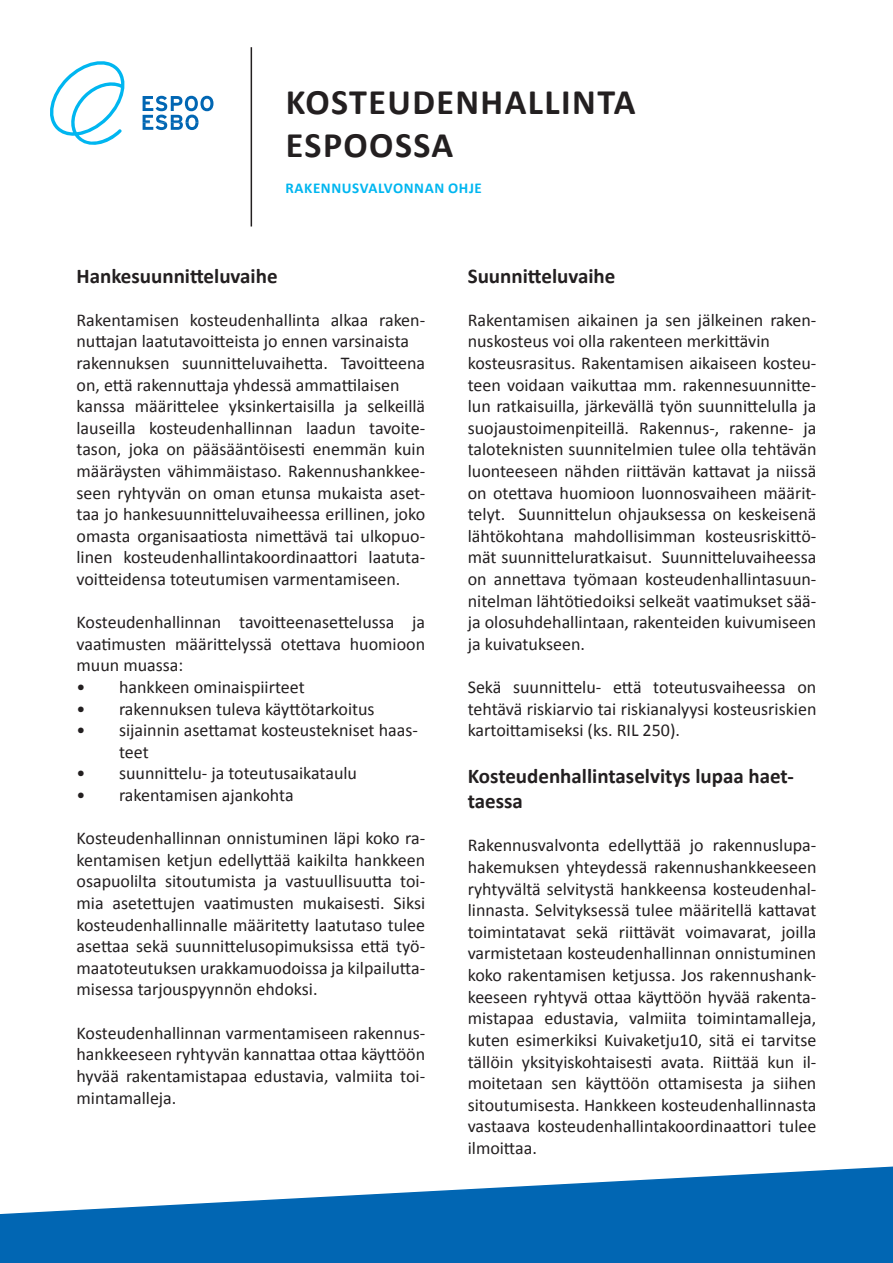
<style>
.page{position:relative;width:893px;height:1263px;background:#fff}
.page>*{position:absolute;margin:0;border:0;box-sizing:border-box;transform-origin:0 0}
.Otsikko_1{font:700 36px/43.2px "Calibri";letter-spacing:.04em;color:#231f20}
.Otsikko_2{font:700 21px/25.2px "Calibri";color:#231f20}
.Leipis{font:18px/21.6px "Calibri";color:#231f20;text-align:justify}
.Otikko_1_1__Rakennus{font:700 15px "Calibri";letter-spacing:.04em;color:#00b6f0}
</style>
<div class="page">
<svg style="left:0;top:1166px;width:893px;height:97px"></svg>
<svg style="left:143px;top:96px;width:70px;height:34px"></svg>
<svg style="left:50px;top:61px;width:75px;height:84px"></svg>
<hr style="left:251px;top:47px;width:1px;height:179px;background:#231f20">
<p class="Otsikko_1" style="left:286px;top:81px;width:351px">KOSTEUDENHALLINTA<br>ESPOOSSA</p>
<p class="Otikko_1_1__Rakennus" style="left:286px;top:179px;width:198px">RAKENNUSVALVONNAN OHJE</p>
<p class="Otsikko_2" style="left:77px;top:263px;width:203px">Hankesuunnitteluvaihe</p>
<p class="Leipis" style="left:77px;top:309px;width:350px">Rakentamisen kosteudenhallinta alkaa raken&shy;nuttajan laatutavoitteista jo ennen varsinaista</p>
<p class="Leipis" style="left:77px;top:352px;width:350px">rakennuksen suunnitteluvaihetta. Tavoitteena on, että rakennuttaja yhdessä ammattilaisen</p>
<p class="Leipis" style="left:77px;top:395px;width:350px">kanssa määrittelee yksinkertaisilla ja selkeillä lauseilla kosteudenhallinnan laadun tavoite&shy;tason, joka on pääsääntöisesti enemmän kuin määräysten vähimmäistaso. Rakennushankkee&shy;seen ryhtyvän on oman etunsa mukaista aset&shy;taa jo hankesuunnitteluvaiheessa erillinen, joko omasta organisaatiosta nimettävä tai ulkopuo&shy;linen kosteudenhallintakoordinaattori laatuta&shy;voitteidensa toteutumisen varmentamiseen.</p>
<p class="Leipis" style="left:77px;top:611px;width:350px">Kosteudenhallinnan tavoitteenasettelussa ja vaatimusten määrittelyssä otettava huomioon muun muassa:</p>
<p class="Leipis" style="left:77px;top:676px;width:230px">• hankkeen ominaispiirteet</p>
<p class="Leipis" style="left:77px;top:698px;width:300px">• rakennuksen tuleva käyttötarkoitus</p>
<p class="Leipis" style="left:119px;top:719px;width:300px;text-indent:-43px">• sijainnin asettamat kosteustekniset haas&shy;teet</p>
<p class="Leipis" style="left:77px;top:763px;width:282px">• suunnittelu- ja toteutusaikataulu</p>
<p class="Leipis" style="left:77px;top:784px;width:219px">• rakentamisen ajankohta</p>
<p class="Leipis" style="left:77px;top:827px;width:350px">Kosteudenhallinnan onnistuminen läpi koko ra&shy;kentamisen ketjun edellyttää kaikilta hankkeen osapuolilta sitoutumista ja vastuullisuutta toi&shy;mia asetettujen vaatimusten mukaisesti. Siksi kosteudenhallinnalle määritetty laatutaso tulee asettaa sekä suunnittelusopimuksissa että työ&shy;maatoteutuksen urakkamuodoissa ja kilpailutta&shy;misessa tarjouspyynnön ehdoksi.</p>
<p class="Leipis" style="left:77px;top:1022px;width:350px">Kosteudenhallinnan varmentamiseen rakennus&shy;hankkeeseen ryhtyvän kannattaa ottaa käyttöön hyvää rakentamistapaa edustavia, valmiita toi&shy;mintamalleja.</p>
<p class="Otsikko_2" style="left:468px;top:263px;width:149px">Suunnitteluvaihe</p>
<p class="Leipis" style="left:468px;top:309px;width:350px">Rakentamisen aikainen ja sen jälkeinen raken&shy;nuskosteus voi olla rakenteen merkittävin</p>
<p class="Leipis" style="left:468px;top:352px;width:350px">kosteusrasitus. Rakentamisen aikaiseen kosteu&shy;teen voidaan vaikuttaa mm. rakennesuunnitte&shy;lun ratkaisuilla, järkevällä työn suunnittelulla ja suojaustoimenpiteillä. Rakennus-, rakenne- ja taloteknisten suunnitelmien tulee olla tehtävän luonteeseen nähden riittävän kattavat ja niissä on otettava huomioon luonnosvaiheen määrit&shy;telyt. Suunnittelun ohjauksessa on keskeisenä lähtökohtana mahdollisimman kosteusriskittö&shy;mät suunnitteluratkaisut. Suunnitteluvaiheessa on annettava työmaan kosteudenhallintasuun&shy;nitelman lähtötiedoiksi selkeät vaatimukset sää&shy;ja olosuhdehallintaan, rakenteiden kuivumiseen ja kuivatukseen.</p>
<p class="Leipis" style="left:468px;top:676px;width:350px">Sekä suunnittelu- että toteutusvaiheessa on tehtävä riskiarvio tai riskianalyysi kosteusriskien kartoittamiseksi (ks. RIL 250).</p>
<p class="Otsikko_2" style="left:468px;top:763px;width:328px">Kosteudenhallintaselvitys lupaa haet&shy;taessa</p>
<p class="Leipis" style="left:468px;top:835px;width:350px">Rakennusvalvonta edellyttää jo rakennuslupa&shy;hakemuksen yhteydessä rakennushankkeeseen ryhtyvältä selvitystä hankkeensa kosteudenhal&shy;linnasta. Selvityksessä tulee määritellä kattavat toimintatavat sekä riittävät voimavarat, joilla varmistetaan kosteudenhallinnan onnistuminen koko rakentamisen ketjussa. Jos rakennushank&shy;keeseen ryhtyvä ottaa käyttöön hyvää rakenta&shy;mistapaa edustavia, valmiita toimintamalleja, kuten esimerkiksi Kuivaketju10, sitä ei tarvitse tällöin yksityiskohtaisesti avata. Riittää kun il&shy;moitetaan sen käyttöön ottamisesta ja siihen sitoutumisesta. Hankkeen kosteudenhallinnasta vastaava kosteudenhallintakoordinaattori tulee ilmoittaa.</p>
</div>
